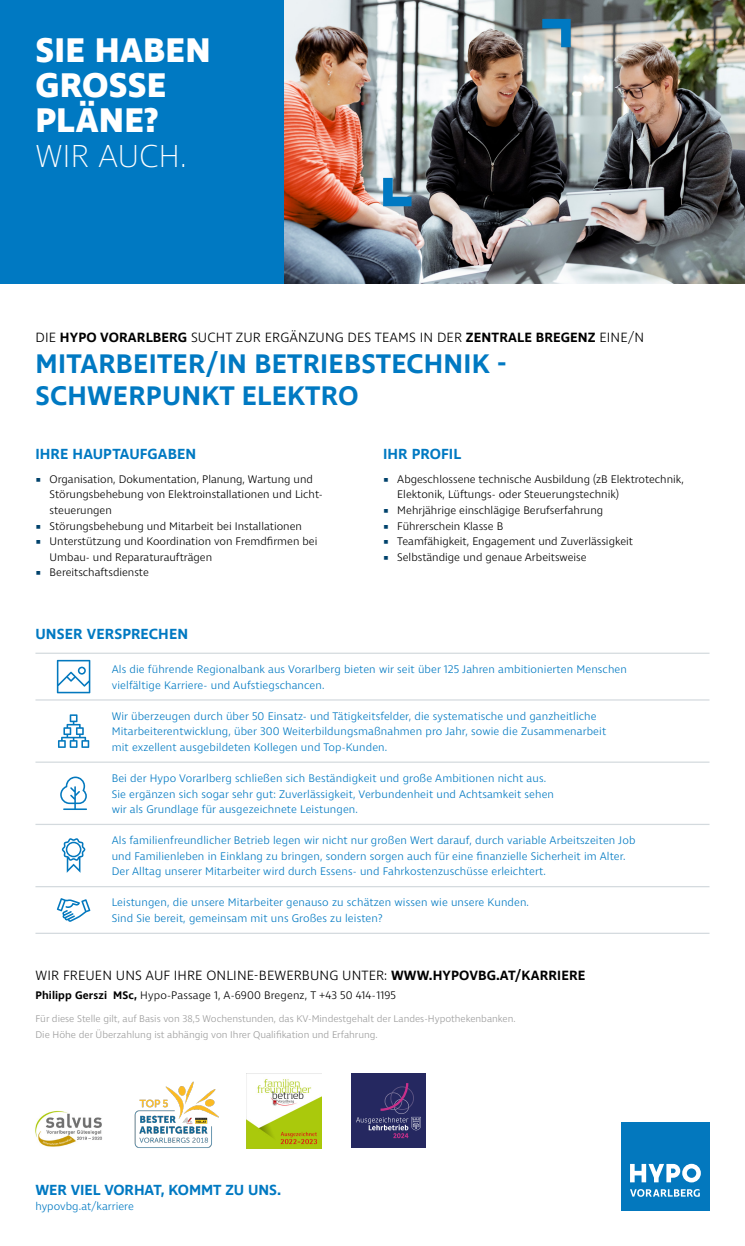
<style>
.page{position:relative;width:745px;height:1246px;background:#fff}
.page>*{position:absolute;margin:0;border:0;box-sizing:border-box;transform-origin:0 0}
.t1{font:700 35px/35px "Ingra";letter-spacing:.005em;color:#fff}
.t2{font:200 32.5px "Ingra";letter-spacing:-.005em;color:#fff}
.t3{font:600 27.5px/31.2px "Ingra";letter-spacing:.01em;color:#0079c2}
.t4{font:600 15px "Ingra";letter-spacing:.005em;color:#0079c2}
.t5{font:300 13.75px "Ingra";letter-spacing:.01em;color:#000}
.t6{font:300 11.25px/15.6px "Ingra";letter-spacing:.01em;color:#0079c2}
.t7{font:300 11.25px/15.6px "Ingra";color:#000}
.t8{font:300 10px/15.6px "Ingra";color:#9c9c9c}
.s1{font-weight:600}
.s2{font-size:9.38px;color:#00426c}
</style>
<div class="page">
<img style="left:283px;top:0;width:461px;height:283px">
<svg style="left:542px;top:19px;width:28px;height:28px"></svg>
<svg style="left:383px;top:178px;width:28px;height:28px"></svg>
<div style="left:0;top:0;width:283px;height:283px;background:#0079c2"></div>
<svg style="left:57px;top:898px;width:33px;height:23px"></svg>
<svg style="left:62px;top:838px;width:23px;height:34px"></svg>
<svg style="left:60px;top:776px;width:27px;height:34px"></svg>
<svg style="left:58px;top:714px;width:31px;height:34px"></svg>
<svg style="left:57px;top:660px;width:33px;height:33px"></svg>
<hr style="left:35px;top:823px;width:674px;height:2px;background:#d4dade">
<hr style="left:35px;top:932px;width:674px;height:2px;background:#d4dade">
<hr style="left:35px;top:886px;width:674px;height:1px;background:#d4dade">
<hr style="left:35px;top:761px;width:674px;height:1px;background:#d4dade">
<hr style="left:35px;top:699px;width:674px;height:1px;background:#d4dade">
<hr style="left:35px;top:652px;width:674px;height:2px;background:#d4dade">
<img style="left:134px;top:1081px;width:85px;height:67px">
<img style="left:247px;top:1073px;width:74px;height:75px">
<img style="left:35px;top:1110px;width:67px;height:37px">
<div style="left:351px;top:1073px;width:74px;height:75px;background:#252860"></div>
<svg style="left:356px;top:1083px;width:64px;height:55px"></svg>
<div style="left:620px;top:1121px;width:89px;height:89px;background:#0378be"></div>
<svg style="left:630px;top:1189px;width:69px;height:7px"></svg>
<svg style="left:630px;top:1163px;width:70px;height:19px"></svg>
<h1 class="t1" style="left:35px;top:34px;width:177px">SIE HABEN<br>GROSSE<br>PLÄNE?</h1>
<h2 class="t2" style="left:35px;top:136px;width:153px">WIR AUCH.</h2>
<p class="t5" style="left:36px;top:329px;width:610px">DIE <span class="s1">HYPO VORARLBERG</span> SUCHT ZUR ERGÄNZUNG DES TEAMS IN DER <span class="s1">ZENTRALE BREGENZ</span> EINE/N</p>
<h3 class="t3" style="left:36px;top:350px;width:472px">MITARBEITER/IN BETRIEBSTECHNIK -<br>SCHWERPUNKT ELEKTRO</h3>
<h3 class="t4" style="left:35px;top:445px;width:162px">IHRE HAUPTAUFGABEN</h3>
<p class="t7" style="left:50px;top:471px;width:274px;text-indent:-14px"><span class="s2">▪</span> Organisation, Dokumentation, Planung, Wartung und<br>Störungsbehebung von Elektroinstallationen und Licht&shy;steuerungen</p>
<p class="t7" style="left:35px;top:518px;width:268px"><span class="s2">▪</span> Störungsbehebung und Mitarbeit bei Installationen</p>
<p class="t7" style="left:50px;top:534px;width:269px;text-indent:-14px"><span class="s2">▪</span> Unterstützung und Koordination von Fremdfirmen bei<br>Umbau- und Reparaturaufträgen</p>
<p class="t7" style="left:35px;top:565px;width:115px"><span class="s2">▪</span> Bereitschaftsdienste</p>
<h3 class="t4" style="left:383px;top:445px;width:79px">IHR PROFIL</h3>
<p class="t7" style="left:397px;top:471px;width:288px;text-indent:-14px"><span class="s2">▪</span> Abgeschlossene technische Ausbildung (zB Elektrotechnik,<br>Elektonik, Lüftungs- oder Steuerungstechnik)</p>
<p class="t7" style="left:383px;top:503px;width:221px"><span class="s2">▪</span> Mehrjährige einschlägige Berufserfahrung</p>
<p class="t7" style="left:383px;top:518px;width:121px"><span class="s2">▪</span> Führerschein Klasse B</p>
<p class="t7" style="left:383px;top:534px;width:251px"><span class="s2">▪</span> Teamfähigkeit, Engagement und Zuverlässigkeit</p>
<p class="t7" style="left:383px;top:550px;width:205px"><span class="s2">▪</span> Selbständige und genaue Arbeitsweise</p>
<h3 class="t4" style="left:35px;top:624px;width:154px">UNSER VERSPRECHEN</h3>
<p class="t6" style="left:112px;top:662px;width:516px">Als die führende Regionalbank aus Vorarlberg bieten wir seit über 125 Jahren ambitionierten Menschen vielfältige Karriere- und Aufstiegschancen.</p>
<p class="t6" style="left:112px;top:708px;width:495px">Wir überzeugen durch über 50 Einsatz- und Tätigkeitsfelder, die systematische und ganzheitliche<br>Mitarbeiterentwicklung, über 300 Weiterbildungsmaßnahmen pro Jahr, sowie die Zusammenarbeit mit exzellent ausgebildeten Kollegen und Top-Kunden.</p>
<p class="t6" style="left:112px;top:771px;width:443px">Bei der Hypo Vorarlberg schließen sich Beständigkeit und große Ambitionen nicht aus.<br>Sie ergänzen sich sogar sehr gut: Zuverlässigkeit, Verbundenheit und Achtsamkeit sehen wir als Grundlage für ausgezeichnete Leistungen.</p>
<p class="t6" style="left:112px;top:833px;width:525px">Als familienfreundlicher Betrieb legen wir nicht nur großen Wert darauf, durch variable Arbeitszeiten Job und Familienleben in Einklang zu bringen, sondern sorgen auch für eine finanzielle Sicherheit im Alter.<br>Der Alltag unserer Mitarbeiter wird durch Essens- und Fahrkostenzuschüsse erleichtert.</p>
<p class="t6" style="left:112px;top:895px;width:418px">Leistungen, die unsere Mitarbeiter genauso zu schätzen wissen wie unsere Kunden.<br>Sind Sie bereit, gemeinsam mit uns Großes zu leisten?</p>
<p class="t5" style="left:36px;top:966px;width:551px">WIR FREUEN UNS AUF IHRE ONLINE-BEWERBUNG UNTER: <span class="s1">WWW.HYPOVBG.AT/KARRIERE</span></p>
<p class="t7" style="left:35px;top:987px;width:361px"><span class="s1">Philipp Gerszi MSc,</span> Hypo-Passage 1, A-6900 Bregenz, T +43 50 414-1195</p>
<p class="t8" style="left:35px;top:1011px;width:481px">Für diese Stelle gilt, auf Basis von 38,5 Wochenstunden, das KV-Mindestgehalt der Landes-Hypothekenbanken.<br>Die Höhe der Überzahlung ist abhängig von Ihrer Qualifikation und Erfahrung.</p>
<h3 class="t4" style="left:35px;top:1180px;width:247px">WER VIEL VORHAT, KOMMT ZU UNS.</h3>
<p class="t6" style="left:35px;top:1199px;width:100px">hypovbg.at/karriere</p>
</div>
